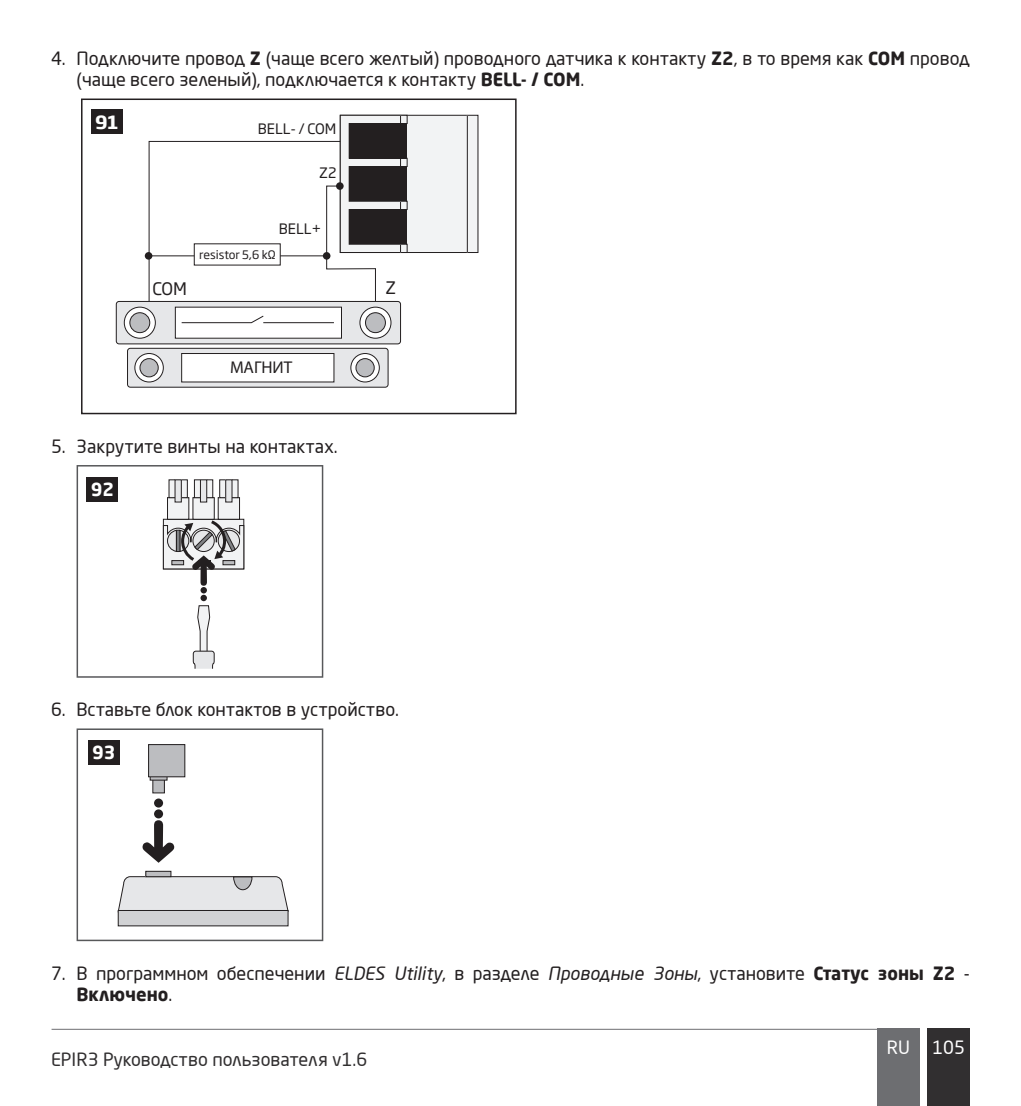
<style>
.page{position:relative;width:1021px;height:1106px;background:#fff}
.page>*{position:absolute;margin:0;border:0;box-sizing:border-box;transform-origin:0 0}
.t1{font:18px/21.6px "Neo Sans Pro";color:#231f20}
.t2{font:18px "Neo Sans Pro";color:#312f30}
.t3{font:18px "Neo Sans Pro";color:#fff}
.t4{font:700 18px "Neo Sans Pro";color:#fff}
.t5{font:700 18px "Soho Gothic Pro";color:#fff}
.t6{font:17.1px "Myriad Pro";color:#231f20}
.t7{font:17.1px "Soho Gothic Pro";color:#231f20}
.t8{font:14.1px "Soho Gothic Pro";color:#231f20}
.t9{font:11.7px "Soho Gothic Pro";color:#231f20}
.s1{font-weight:700}
.s2{font-style:italic}
</style>
<div class="page">
<div style="left:927px;top:1028px;width:42px;height:78px;background:#312f30"></div>
<div style="left:877px;top:1028px;width:42px;height:78px;background:#6d6e71"></div>
<hr style="left:52px;top:1028px;width:825px;height:1px;background:#6d6e71">
<div style="left:340px;top:115px;width:138px;height:137px;background:#f2f3f4"></div>
<div style="left:340px;top:115px;width:138px;height:138px;border:1px solid #231f20"></div>
<hr style="left:467px;top:115px;width:1px;height:137px;background:#231f20">
<div style="left:116px;top:301px;width:284px;height:43px;background:#e6e7e9;border-radius:3px"></div>
<div style="left:116px;top:301px;width:285px;height:43px;border:1px solid #231f20;border-radius:3px"></div>
<div style="left:175px;top:307px;width:166px;height:31px;background:#fff"></div>
<svg style="left:360px;top:307px;width:31px;height:31px"></svg>
<div style="left:359px;top:307px;width:32px;height:31px;border:1px solid #231f20;border-radius:50%"></div>
<div style="left:365px;top:313px;width:20px;height:19px;background:#bcbdc0;border-radius:50%"></div>
<div style="left:365px;top:312px;width:21px;height:21px;border:1px solid #231f20;border-radius:50%"></div>
<svg style="left:124px;top:307px;width:31px;height:31px"></svg>
<div style="left:124px;top:307px;width:32px;height:31px;border:1px solid #231f20;border-radius:50%"></div>
<div style="left:130px;top:313px;width:20px;height:19px;background:#bcbdc0;border-radius:50%"></div>
<div style="left:130px;top:312px;width:20px;height:21px;border:1px solid #231f20;border-radius:50%"></div>
<div style="left:127px;top:348px;width:261px;height:39px;background:#e6e7e9;border-radius:3px"></div>
<div style="left:127px;top:348px;width:261px;height:39px;border:1px solid #231f20;border-radius:3px"></div>
<div style="left:182px;top:353px;width:152px;height:29px;background:#fff"></div>
<div style="left:181px;top:353px;width:153px;height:29px;border:1px solid #231f20"></div>
<svg style="left:351px;top:353px;width:28px;height:29px"></svg>
<div style="left:350px;top:353px;width:29px;height:29px;border:1px solid #231f20;border-radius:50%"></div>
<div style="left:356px;top:358px;width:18px;height:19px;background:#bcbdc0;border-radius:50%"></div>
<div style="left:356px;top:358px;width:18px;height:19px;border:1px solid #231f20;border-radius:50%"></div>
<svg style="left:135px;top:353px;width:28px;height:29px"></svg>
<div style="left:135px;top:353px;width:29px;height:29px;border:1px solid #231f20;border-radius:50%"></div>
<div style="left:140px;top:358px;width:18px;height:19px;background:#bcbdc0;border-radius:50%"></div>
<div style="left:140px;top:358px;width:18px;height:19px;border:1px solid #231f20;border-radius:50%"></div>
<div style="left:145px;top:252px;width:7px;height:8px;background:#231f20;border-radius:50%"></div>
<svg style="left:148px;top:115px;width:260px;height:187px"></svg>
<hr style="left:263px;top:322px;width:71px;height:1px;background:#231f20">
<svg style="left:181px;top:315px;width:83px;height:8px"></svg>
<div style="left:81px;top:98px;width:435px;height:316px;border:2px solid #231f20"></div>
<div style="left:91px;top:109px;width:31px;height:25px;background:#231f20"></div>
<svg style="left:77px;top:465px;width:246px;height:212px"></svg>
<div style="left:87px;top:476px;width:31px;height:25px;background:#231f20"></div>
<svg style="left:77px;top:728px;width:246px;height:213px"></svg>
<div style="left:88px;top:740px;width:31px;height:25px;background:#231f20"></div>
<p class="t1" style="left:77px;top:47px;width:894px;text-indent:-26px">4. Подключите провод <span class="s1">Z</span> (чаще всего желтый) проводного датчика к контакту <span class="s1">Z2</span>, в то время как <span class="s1">COM</span> провод (чаще всего зеленый), подключается к контакту <span class="s1">BELL- / COM</span>.</p>
<p class="t8" style="left:258px;top:123px;width:80px">BELL- / COM</p>
<p class="t8" style="left:319px;top:167px;width:19px">Z2</p>
<p class="t5" style="left:95px;top:115px;width:25px">91</p>
<p class="t8" style="left:279px;top:223px;width:44px">BELL+</p>
<p class="t9" style="left:199px;top:250px;width:78px">resistor 5,6 kΩ</p>
<p class="t7" style="left:152px;top:282px;width:36px">COM</p>
<p class="t7" style="left:385px;top:280px;width:12px">Z</p>
<p class="t6" style="left:230px;top:357px;width:64px">МАГНИТ</p>
<p class="t1" style="left:51px;top:435px;width:288px">5. Закрутите винты на контактах.</p>
<p class="t4" style="left:91px;top:479px;width:25px">92</p>
<p class="t1" style="left:51px;top:698px;width:349px">6. Вставьте блок контактов в устройство.</p>
<p class="t4" style="left:92px;top:742px;width:25px">93</p>
<p class="t1" style="left:77px;top:962px;width:894px;text-indent:-26px">7. В программном обеспечении <span class="s2">ELDES Utility</span>, в разделе <span class="s2">Проводные Зоны</span>, установите <span class="s1">Статус зоны Z2</span> -<br><span class="s1">Включено</span>.</p>
<p class="t2" style="left:51px;top:1047px;width:318px">EPIR3 Руководство пользователя v1.6</p>
<p class="t3" style="left:886px;top:1040px;width:80px">RU 105</p>
</div>
